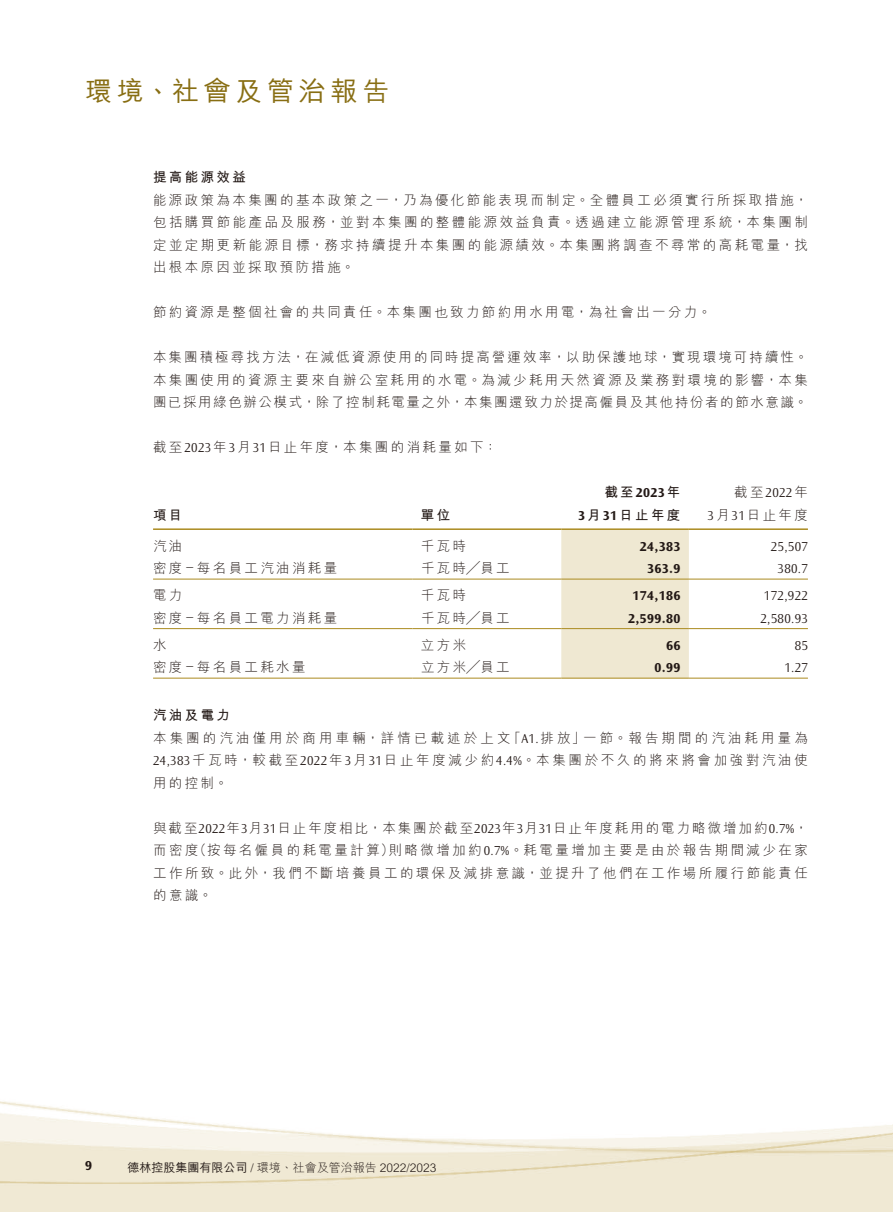
<style>
.page{position:relative;width:893px;height:1212px;background:#fff}
.page>*{position:absolute;margin:0;border:0;box-sizing:border-box;transform-origin:0 0}
.t1{font:500 27px "M Hei HK";letter-spacing:.175em;color:#886e13}
.t2{font:300 13.5px/22.5px "M Hei HK";letter-spacing:.175em;color:#231916;text-align:justify}
.t3{font:300 13.5px/22.5px "M Hei HK";letter-spacing:.145em;color:#231916;text-align:right}
.t4{font:300 13.5px/22.5px "M Hei HK";letter-spacing:.195em;color:#231916}
.t5{font:300 13.5px "Ocean Sans Std";letter-spacing:.025em;color:#231916}
.t6{font:700 13.5px "Ocean Sans Std";letter-spacing:.025em;color:#231916}
.t7{font:700 13.5px "M Hei HK";letter-spacing:.175em;color:#231916}
.t8{font:300 13.5px "M Hei HK";letter-spacing:.23em;color:#231916}
.t9{font:300 12px "M Hei HK";color:#231916}
.s1{font-family:"Ocean Sans Std"}
.s2{font-family:"M Hei HK"}
.s3{font-weight:500}
</style>
<div class="page">
<div style="left:561px;top:530px;width:128px;height:148px;background:#efe8d2"></div>
<hr style="left:153px;top:528px;width:259px;height:2px;background:#ab8b20">
<hr style="left:412px;top:528px;width:149px;height:2px;background:#ab8b20">
<hr style="left:561px;top:528px;width:128px;height:2px;background:#ab8b20">
<hr style="left:689px;top:528px;width:119px;height:2px;background:#ab8b20">
<hr style="left:153px;top:579px;width:259px;height:1px;background:#ab8b20">
<hr style="left:412px;top:579px;width:149px;height:1px;background:#ab8b20">
<hr style="left:561px;top:579px;width:128px;height:1px;background:#ab8b20">
<hr style="left:689px;top:579px;width:119px;height:1px;background:#ab8b20">
<hr style="left:153px;top:628px;width:259px;height:1px;background:#ab8b20">
<hr style="left:412px;top:628px;width:149px;height:1px;background:#ab8b20">
<hr style="left:561px;top:628px;width:128px;height:1px;background:#ab8b20">
<hr style="left:689px;top:628px;width:119px;height:1px;background:#ab8b20">
<hr style="left:153px;top:678px;width:259px;height:1px;background:#ab8b20">
<hr style="left:412px;top:678px;width:149px;height:1px;background:#ab8b20">
<hr style="left:561px;top:678px;width:128px;height:1px;background:#ab8b20">
<hr style="left:689px;top:678px;width:119px;height:1px;background:#ab8b20">
<h1 class="t1" style="left:85px;top:72px;width:306px">環境、社會及管治報告</h1>
<p class="t7" style="left:153px;top:167px;width:94px">提高能源效益</p>
<p class="t2" style="left:153px;top:188px;width:656px">能源政策為本集團的基本政策之一，乃為優化節能表現而制定。全體員工必須實行所採取措施，包括購買節能產品及服務，並對本集團的整體能源效益負責。透過建立能源管理系統，本集團制定並定期更新能源目標，務求持續提升本集團的能源績效。本集團將調查不尋常的高耗電量，找出根本原因並採取預防措施。</p>
<p class="t2" style="left:153px;top:301px;width:560px">節約資源是整個社會的共同責任。本集團也致力節約用水用電，為社會出一分力。</p>
<p class="t2" style="left:153px;top:346px;width:656px">本集團積極尋找方法，在減低資源使用的同時提高營運效率，以助保護地球，實現環境可持續性。本集團使用的資源主要來自辦公室耗用的水電。為減少耗用天然資源及業務對環境的影響，本集團已採用綠色辦公模式，除了控制耗電量之外，本集團還致力於提高僱員及其他持份者的節水意識。</p>
<p class="t2" style="left:153px;top:436px;width:346px">截至<span class="s1">2023</span>年<span class="s1">3</span>月<span class="s1">31</span>日止年度，本集團的消耗量如下：</p>
<p class="t7" style="left:153px;top:505px;width:31px">項目</p>
<p class="t2" style="left:153px;top:534px;width:31px">汽油</p>
<p class="t7" style="left:421px;top:505px;width:31px">單位</p>
<p class="t2" style="left:421px;top:534px;width:47px">千瓦時</p>
<p class="t6" style="left:604px;top:485px;width:78px"><span class="s2">截至</span>2023<span class="s2">年</span></p>
<p class="t7" style="left:578px;top:505px;width:104px"><span class="s1">3</span>月<span class="s1">31</span>日止年度</p>
<p class="t6" style="left:640px;top:539px;width:42px">24,383</p>
<p class="t5" style="left:734px;top:485px;width:75px"><span class="s2">截至</span>2022<span class="s2">年</span></p>
<p class="t2" style="left:708px;top:503px;width:102px"><span class="s1">3</span>月<span class="s1">31</span>日止年度</p>
<p class="t5" style="left:771px;top:539px;width:39px">25,507</p>
<p class="t2" style="left:153px;top:557px;width:31px">密度</p>
<p class="t2" style="left:197px;top:557px;width:142px">每名員工汽油消耗量</p>
<p class="t5" style="left:186px;top:559px;width:8px">–</p>
<p class="t2" style="left:421px;top:557px;width:90px">千瓦時╱員工</p>
<p class="t6" style="left:647px;top:561px;width:35px">363.9</p>
<p class="t5" style="left:778px;top:561px;width:32px">380.7</p>
<p class="t2" style="left:153px;top:584px;width:31px">電力</p>
<p class="t2" style="left:421px;top:584px;width:47px">千瓦時</p>
<p class="t6" style="left:632px;top:588px;width:50px">174,186</p>
<p class="t5" style="left:764px;top:588px;width:45px">172,922</p>
<p class="t2" style="left:153px;top:606px;width:31px">密度</p>
<p class="t2" style="left:197px;top:606px;width:142px">每名員工電力消耗量</p>
<p class="t5" style="left:186px;top:609px;width:8px">–</p>
<p class="t2" style="left:421px;top:606px;width:90px">千瓦時╱員工</p>
<p class="t6" style="left:628px;top:611px;width:54px">2,599.80</p>
<p class="t5" style="left:760px;top:611px;width:49px">2,580.93</p>
<p class="t2" style="left:153px;top:633px;width:15px">水</p>
<p class="t2" style="left:421px;top:633px;width:47px">立方米</p>
<p class="t6" style="left:666px;top:638px;width:16px">66</p>
<p class="t5" style="left:795px;top:638px;width:15px">85</p>
<p class="t2" style="left:153px;top:656px;width:31px">密度</p>
<p class="t7" style="left:153px;top:705px;width:79px">汽油及電力</p>
<p class="t2" style="left:197px;top:656px;width:110px">每名員工耗水量</p>
<p class="t5" style="left:186px;top:658px;width:8px">–</p>
<p class="t2" style="left:421px;top:656px;width:90px">立方米╱員工</p>
<p class="t6" style="left:654px;top:660px;width:28px">0.99</p>
<p class="t5" style="left:784px;top:660px;width:25px">1.27</p>
<p class="t4" style="left:153px;top:726px;width:656px">本集團的汽油僅用於商用車輛，詳情已載述於上文<br><span class="s1">24,383</span>千瓦時，較截至<span class="s1">2022</span>年<span class="s1">3</span>月<span class="s1">31</span>日止年度減少約<span class="s1">4.4%</span>。本集團於不久的將來將會加強對汽油使用的控制。</p>
<p class="t3" style="left:153px;top:816px;width:656px">與截至<span class="s1">2022</span>年 月<span class="s1">3 31</span>日止年度相比，本集團於截至<span class="s1">2023</span>年 月<span class="s1">3 31</span>日止年度耗用的電力略微增加約<span class="s1">0.7%</span>，則略微增加約<span class="s1">0.7%</span>。耗電量增加主要是由於報告期間減少在家</p>
<p class="t8" style="left:583px;top:731px;width:226px">一節。報告期間的汽油耗用量為</p>
<p class="t2" style="left:508px;top:726px;width:79px">「<span class="s1">A1.</span>排放」</p>
<p class="t2" style="left:193px;top:839px;width:202px">（按每名僱員的耗電量計算）</p>
<p class="t2" style="left:153px;top:839px;width:656px;text-align:left">而密度<br>工作所致。此外，我們不斷培養員工的環保及減排意識，並提升了他們在工作場所履行節能責任的意識。</p>
<p class="t6" style="left:85px;top:1158px;width:9px">9</p>
<p class="t9" style="left:128px;top:1161px;width:311px"><span class="s3">德林控股集團有限公司</span> / 環境、社會及管治報告 2022/2023</p>
</div>
